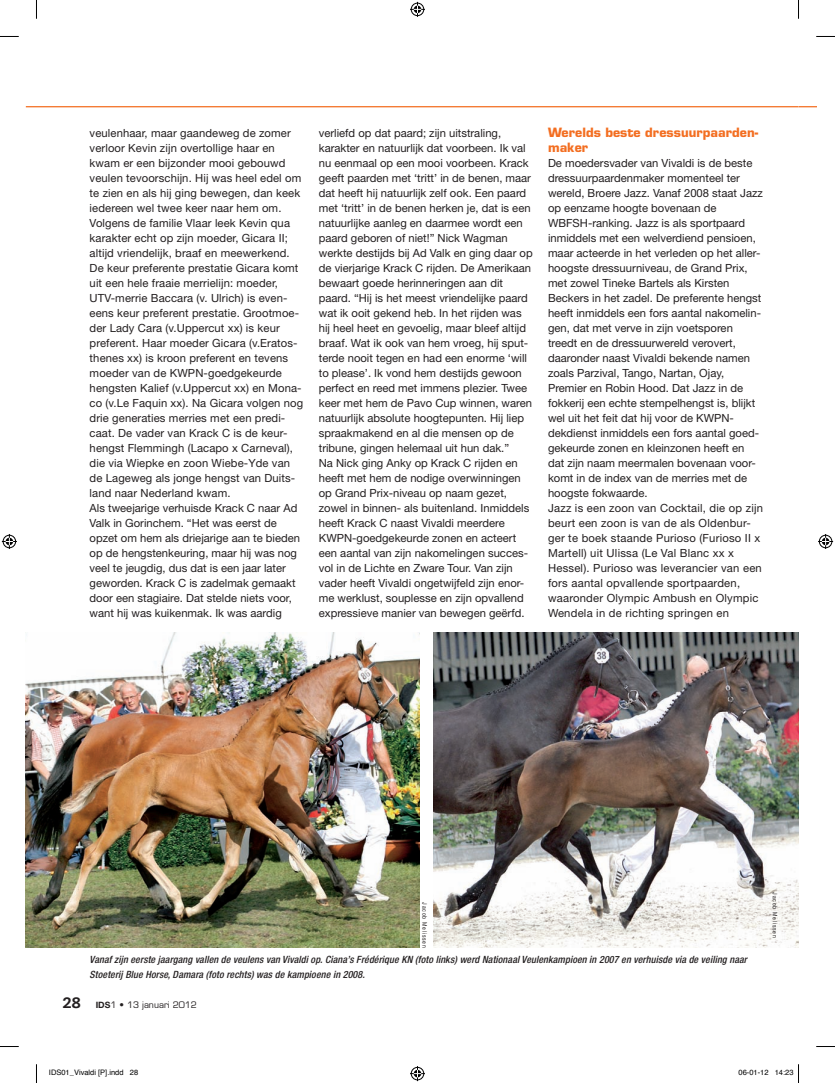
<style>
.page{position:relative;width:835px;height:1083px;background:#fff}
.page>*{position:absolute;margin:0;border:0;box-sizing:border-box;transform-origin:0 0}
.t1{font:800 15px "Caecilia LT Std";color:#231f20}
.t2{font:700 12.5px/15px "Eurostile LT Std";color:#f36e21}
.t3{font:11.25px/15px "Helvetica Neue LT Std";color:#231f20}
.t4{font:italic 500 condensed 10px/15px "Helvetica Neue LT Std";letter-spacing:.01em;color:#231f20}
.t5{font:8.75px "Eurostile LT Std";color:#231f20}
.t6{font:7.5px "Helvetica";color:#000}
.t7{font:6.25px "Helvetica Neue LT Std";letter-spacing:.16em;color:#231f20;scale:.8 1}
.s1{font-family:"Helvetica Neue LT Std";font-weight:700}
</style>
<div class="page">
<img style="left:26px;top:632px;width:393px;height:315px">
<img style="left:433px;top:632px;width:365px;height:315px">
<svg style="left:798px;top:106px;width:18px;height:1px"></svg>
<hr style="left:26px;top:106px;width:772px;height:1px;background:#f36e21">
<svg style="left:0;top:36px;width:19px;height:1px"></svg>
<svg style="left:816px;top:36px;width:19px;height:1px"></svg>
<svg style="left:0;top:1046px;width:19px;height:1px"></svg>
<svg style="left:816px;top:1046px;width:19px;height:1px"></svg>
<svg style="left:36px;top:0;width:1px;height:19px"></svg>
<svg style="left:36px;top:1064px;width:1px;height:19px"></svg>
<svg style="left:798px;top:0;width:1px;height:19px"></svg>
<svg style="left:410px;top:2px;width:15px;height:15px"></svg>
<svg style="left:410px;top:1066px;width:15px;height:15px"></svg>
<svg style="left:2px;top:534px;width:15px;height:15px"></svg>
<svg style="left:818px;top:534px;width:15px;height:15px"></svg>
<svg style="left:798px;top:1064px;width:1px;height:19px"></svg>
<p class="t3" style="left:90px;top:126px;width:215px">veulenhaar, maar gaandeweg de zomer verloor Kevin zijn overtollige haar en kwam er een bijzonder mooi gebouwd veulen tevoorschijn. Hij was heel edel om te zien en als hij ging bewegen, dan keek iedereen wel twee keer naar hem om.<br>Volgens de familie Vlaar leek Kevin qua karakter echt op zijn moeder, Gicara II; altijd vriendelijk, braaf en meewerkend.<br>De keur preferente prestatie Gicara komt uit een hele fraaie merrielijn: moeder, UTV-merrie Baccara (v. Ulrich) is even&shy;eens keur preferent prestatie. Grootmoe&shy;der Lady Cara (v.Uppercut xx) is keur preferent. Haar moeder Gicara (v.Eratos&shy;thenes xx) is kroon preferent en tevens moeder van de KWPN-goedgekeurde hengsten Kalief (v.Uppercut xx) en Mona&shy;co (v.Le Faquin xx). Na Gicara volgen nog drie generaties merries met een predi&shy;caat. De vader van Krack C is de keur&shy;hengst Flemmingh (Lacapo x Carneval), die via Wiepke en zoon Wiebe-Yde van de Lageweg als jonge hengst van Duits&shy;land naar Nederland kwam.<br>Als tweejarige verhuisde Krack C naar Ad Valk in Gorinchem. “Het was eerst de opzet om hem als driejarige aan te bieden op de hengstenkeuring, maar hij was nog veel te jeugdig, dus dat is een jaar later geworden. Krack C is zadelmak gemaakt door een stagiaire. Dat stelde niets voor, want hij was kuikenmak. Ik was aardig</p>
<p class="t3" style="left:319px;top:126px;width:215px">verliefd op dat paard; zijn uitstraling, karakter en natuurlijk dat voorbeen. Ik val nu eenmaal op een mooi voorbeen. Krack geeft paarden met ‘tritt’ in de benen, maar dat heeft hij natuurlijk zelf ook. Een paard met ‘tritt’ in de benen herken je, dat is een natuurlijke aanleg en daarmee wordt een paard geboren of niet!” Nick Wagman werkte destijds bij Ad Valk en ging daar op de vierjarige Krack C rijden. De Amerikaan bewaart goede herinneringen aan dit paard. “Hij is het meest vriendelijke paard wat ik ooit gekend heb. In het rijden was hij heel heet en gevoelig, maar bleef altijd braaf. Wat ik ook van hem vroeg, hij sput&shy;terde nooit tegen en had een enorme ‘will to please’. Ik vond hem destijds gewoon perfect en reed met immens plezier. Twee keer met hem de Pavo Cup winnen, waren natuurlijk absolute hoogtepunten. Hij liep spraakmakend en al die mensen op de tribune, gingen helemaal uit hun dak.”<br>Na Nick ging Anky op Krack C rijden en heeft met hem de nodige overwinningen op Grand Prix-niveau op naam gezet, zowel in binnen- als buitenland. Inmiddels heeft Krack C naast Vivaldi meerdere KWPN-goedgekeurde zonen en acteert een aantal van zijn nakomelingen succes&shy;vol in de Lichte en Zware Tour. Van zijn vader heeft Vivaldi ongetwijfeld zijn enor&shy;me werklust, souplesse en zijn opvallend expressieve manier van bewegen geërfd.</p>
<p class="t2" style="left:548px;top:125px;width:212px">Werelds beste dressuurpaarden&shy;maker</p>
<p class="t3" style="left:548px;top:156px;width:216px">De moedersvader van Vivaldi is de beste dressuurpaardenmaker momenteel ter wereld, Broere Jazz. Vanaf 2008 staat Jazz op eenzame hoogte bovenaan de WBFSH-ranking. Jazz is als sportpaard inmiddels met een welverdiend pensioen, maar acteerde in het verleden op het aller&shy;hoogste dressuurniveau, de Grand Prix, met zowel Tineke Bartels als Kirsten Beckers in het zadel. De preferente hengst heeft inmiddels een fors aantal nakomelin&shy;gen, dat met verve in zijn voetsporen treedt en de dressuurwereld verovert, daaronder naast Vivaldi bekende namen zoals Parzival, Tango, Nartan, Ojay, Premier en Robin Hood. Dat Jazz in de fokkerij een echte stempelhengst is, blijkt wel uit het feit dat hij voor de KWPN&shy;dekdienst inmiddels een fors aantal goed&shy;gekeurde zonen en kleinzonen heeft en dat zijn naam meermalen bovenaan voor&shy;komt in de index van de merries met de hoogste fokwaarde.<br>Jazz is een zoon van Cocktail, die op zijn beurt een zoon is van de als Oldenbur&shy;ger te boek staande Purioso (Furioso II x Martell) uit Ulissa (Le Val Blanc xx x Hessel). Purioso was leverancier van een fors aantal opvallende sportpaarden, waaronder Olympic Ambush en Olympic Wendela in de richting springen en</p>
<p class="t7" style="left:428px;top:902px;width:58px;rotate:90deg">Jacob Melissen</p>
<p class="t4" style="left:90px;top:951px;width:659px">Vanaf zijn eerste jaargang vallen de veulens van Vivaldi op. Ciana’s Frédérique KN (foto links) werd Nationaal Veulenkampioen in 2007 en verhuisde via de veiling naar<br>Stoeterij Blue Horse, Damara (foto rechts) was de kampioene in 2008.</p>
<p class="t1" style="left:63px;top:993px;width:19px">28</p>
<p class="t5" style="left:96px;top:999px;width:103px"><span class="s1">IDS</span>1 • 13 januari 2012</p>
<p class="t7" style="left:779px;top:892px;width:58px;rotate:90deg">Jacob Melissen</p>
<p class="t6" style="left:49px;top:1067px;width:91px">IDS01_Vivaldi [P].indd 28</p>
<p class="t6" style="left:738px;top:1067px;width:57px">06-01-12 14:23</p>
</div>
